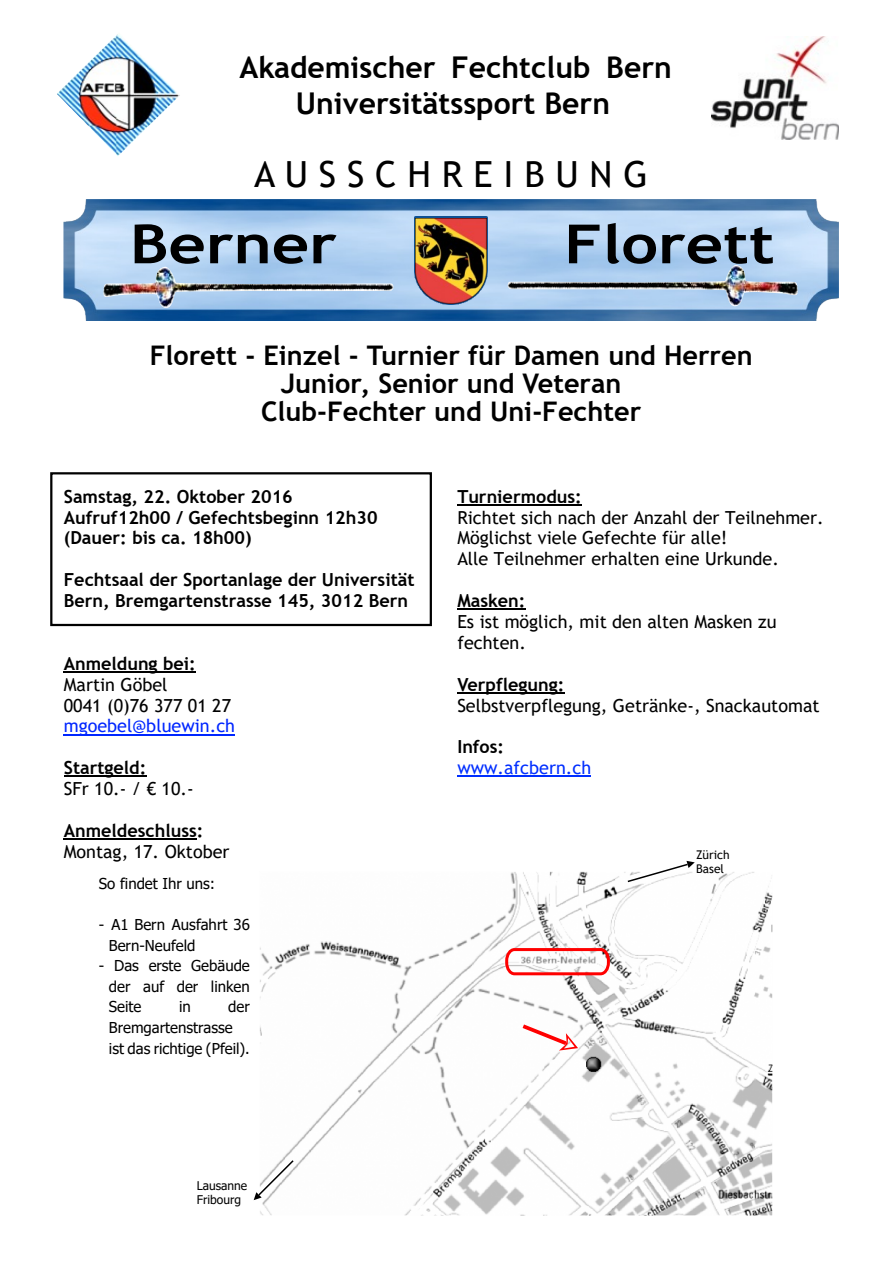
<style>
.page{position:relative;width:893px;height:1263px;background:#fff}
.page>*{position:absolute;margin:0;border:0;box-sizing:border-box;transform-origin:0 0}
.t1{font:700 54px "Trebuchet MS";color:#000;scale:1.2 1}
.t2{font:36px "Trebuchet MS";color:#000}
.t3{font:700 30px/35.8px "Trebuchet MS";color:#000;text-align:center}
.t4{font:700 27px/28px "Trebuchet MS";color:#000;text-align:center}
.t5{font:18px/20.9px "Trebuchet MS";color:#000}
.t6{font:700 18px/20.9px "Trebuchet MS";color:#000}
.t7{font:18px "Trebuchet MS";color:#0026ff}
.t8{font:18px "Trebuchet MS";color:#002eff}
.t9{font:15px/20.7px "Tahoma";color:#000}
.t10{font:12px/13.8px "Tahoma";color:#000}
.t11{font:12px/13.8px "Trebuchet MS";color:#000}
</style>
<div class="page">
<div style="left:50px;top:472px;width:382px;height:154px;background:#fff;border:2px solid #000"></div>
<img style="left:63px;top:199px;width:775px;height:121px">
<img style="left:103px;top:266px;width:291px;height:43px">
<img style="left:507px;top:265px;width:292px;height:42px">
<hr style="left:64px;top:671px;width:132px;height:2px;background:#000">
<hr style="left:64px;top:734px;width:171px;height:1px;background:#0026ff">
<hr style="left:64px;top:776px;width:82px;height:1px;background:#000">
<hr style="left:64px;top:838px;width:133px;height:2px;background:#000">
<hr style="left:457px;top:504px;width:125px;height:2px;background:#000">
<hr style="left:457px;top:608px;width:68px;height:2px;background:#000">
<hr style="left:457px;top:692px;width:107px;height:2px;background:#000">
<hr style="left:457px;top:776px;width:134px;height:1px;background:#002eff">
<img style="left:260px;top:871px;width:512px;height:345px">
<svg style="left:504px;top:946px;width:107px;height:31px"></svg>
<svg style="left:523px;top:1024px;width:55px;height:26px"></svg>
<svg style="left:628px;top:861px;width:67px;height:21px"></svg>
<svg style="left:254px;top:1160px;width:40px;height:40px"></svg>
<img style="left:57px;top:34px;width:123px;height:122px">
<img style="left:711px;top:37px;width:127px;height:102px">
<img style="left:415px;top:217px;width:72px;height:87px">
<img style="left:416px;top:218px;width:70px;height:85px">
<h3 class="t3" style="left:240px;top:52px;width:434px">Akademischer Fechtclub Bern<br>Universitätssport Bern</h3>
<h2 class="t2" style="left:254px;top:160px;width:395px">A U S S C H R E I B U N G</h2>
<h1 class="t1" style="left:130px;top:223px;width:174px">Berner</h1>
<h1 class="t1" style="left:564px;top:223px;width:177px">Florett</h1>
<h3 class="t4" style="left:150px;top:344px;width:604px">Florett - Einzel - Turnier für Damen und Herren<br>Junior, Senior und Veteran<br>Club-Fechter und Uni-Fechter</h3>
<p class="t6" style="left:64px;top:487px;width:315px">Samstag, 22. Oktober 2016<br>Aufruf 12h00 / Gefechtsbeginn 12h30 (Dauer: bis ca. 18h00)</p>
<p class="t6" style="left:64px;top:571px;width:352px">Fechtsaal der Sportanlage der Universität<br>Bern, Bremgartenstrasse 145, 3012 Bern</p>
<p class="t6" style="left:64px;top:654px;width:134px">Anmeldung bei:</p>
<p class="t5" style="left:64px;top:675px;width:169px">Martin Göbel<br>0041 (0)76 377 01 27</p>
<p class="t7" style="left:64px;top:719px;width:173px">mgoebel@bluewin.ch</p>
<p class="t6" style="left:64px;top:759px;width:84px">Startgeld:</p>
<p class="t5" style="left:64px;top:780px;width:132px">SFr 10.- / € 10.-</p>
<p class="t6" style="left:64px;top:822px;width:141px">Anmeldeschluss:</p>
<p class="t5" style="left:64px;top:842px;width:167px">Montag, 17. Oktober</p>
<p class="t9" style="left:99px;top:874px;width:118px">So findet Ihr uns:</p>
<p class="t9" style="left:109px;top:915px;width:142px;text-indent:-10px">- A1 Bern Ausfahrt 36<br>Bern-Neufeld</p>
<p class="t9" style="left:109px;top:957px;width:142px;text-align:justify;text-indent:-10px">- Das erste Gebäude der auf der linken Seite</p>
<p class="t9" style="left:109px;top:998px;width:142px;text-indent:119px">der<br>Bremgartenstrasse ist das richtige (Pfeil).</p>
<p class="t9" style="left:179px;top:998px;width:13px">in</p>
<p class="t6" style="left:457px;top:487px;width:126px">Turniermodus:</p>
<p class="t5" style="left:457px;top:508px;width:368px">Richtet sich nach der Anzahl der Teilnehmer.<br>Möglichst viele Gefechte für alle!<br>Alle Teilnehmer erhalten eine Urkunde.</p>
<p class="t6" style="left:457px;top:592px;width:70px">Masken:</p>
<p class="t5" style="left:457px;top:613px;width:321px">Es ist möglich, mit den alten Masken zu fechten.</p>
<p class="t6" style="left:457px;top:675px;width:108px">Verpflegung:</p>
<p class="t5" style="left:457px;top:696px;width:364px">Selbstverpflegung, Getränke-, Snackautomat</p>
<p class="t6" style="left:457px;top:738px;width:48px">Infos:</p>
<p class="t8" style="left:457px;top:761px;width:135px">www.afcbern.ch</p>
<p class="t11" style="left:696px;top:849px;width:35px">Zürich<br>Basel</p>
<p class="t10" style="left:197px;top:1180px;width:52px">Lausanne<br>Fribourg</p>
</div>
